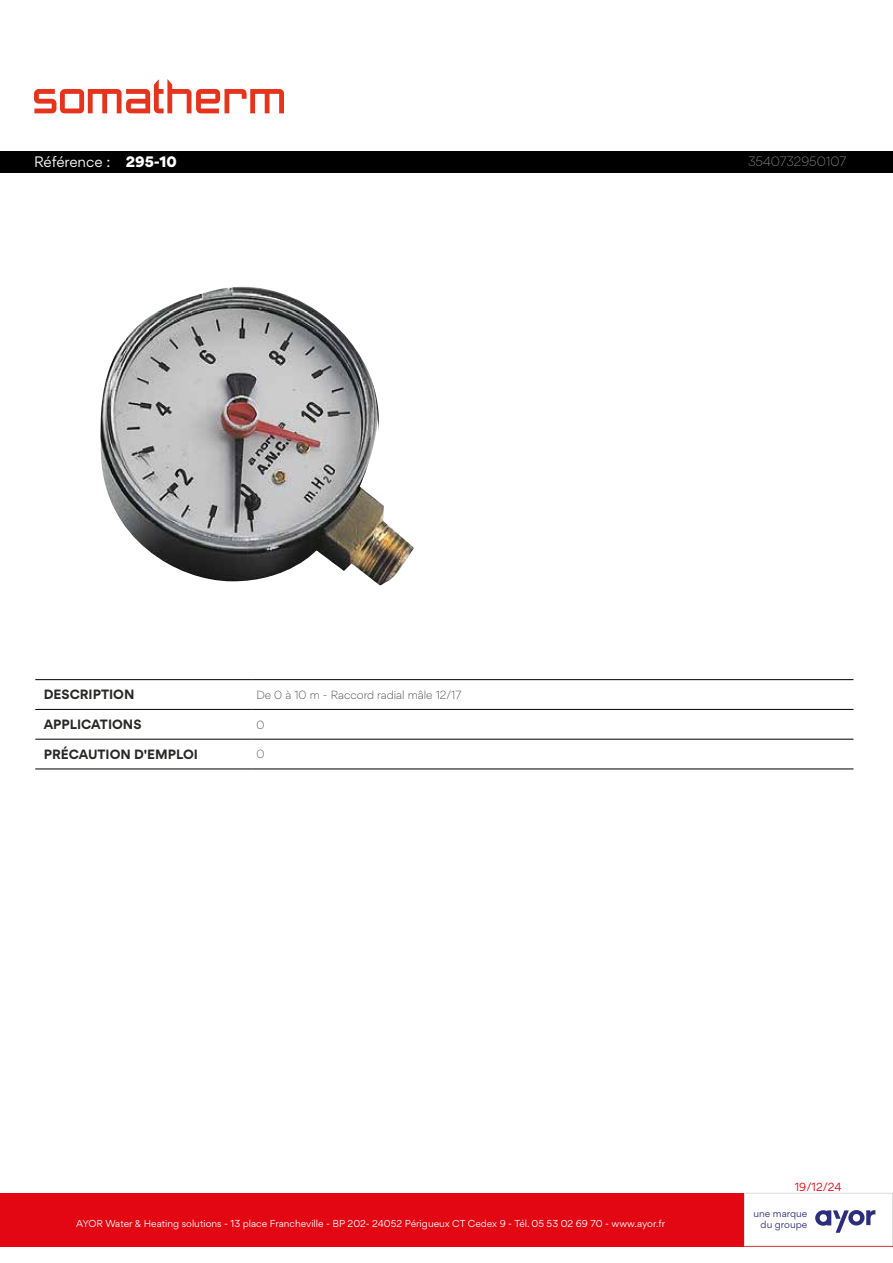
<style>
.page{position:relative;width:893px;height:1263px;background:#fff}
.page>*{position:absolute;margin:0;border:0;box-sizing:border-box;transform-origin:0 0}
.t1{font:13.5px "Gordita";letter-spacing:-.005em;color:#fff}
.t2{font:700 12px "Gordita";color:#282827}
.t3{font:300 12px "Gordita";color:#9d9d9c}
.t4{font:300 10.5px "Gordita";color:#282827}
.t5{font:10.5px "Gordita";color:#e30613}
.t6{font:9px "Gordita";color:#fff}
.t7{font:9px/10.5px "Gordita";color:#2d2d7e;text-align:right}
.s1{font-weight:900}
</style>
<div class="page">
<div style="left:0;top:1193px;width:893px;height:53px;background:#e30613"></div>
<div style="left:744px;top:1193px;width:149px;height:53px;background:#fff"></div>
<div style="left:744px;top:1193px;width:149px;height:53px;border:1px solid #dadada"></div>
<svg style="left:815px;top:1210px;width:60px;height:23px"></svg>
<svg style="left:34px;top:79px;width:250px;height:34px"></svg>
<div style="left:0;top:151px;width:893px;height:21px;background:#000"></div>
<hr style="left:35px;top:679px;width:217px;height:1px;background:#000">
<hr style="left:252px;top:679px;width:601px;height:1px;background:#000">
<hr style="left:35px;top:709px;width:217px;height:1px;background:#000">
<hr style="left:252px;top:709px;width:601px;height:1px;background:#000">
<hr style="left:35px;top:739px;width:217px;height:1px;background:#000">
<hr style="left:252px;top:739px;width:601px;height:1px;background:#000">
<hr style="left:35px;top:768px;width:217px;height:1px;background:#000">
<hr style="left:252px;top:768px;width:601px;height:1px;background:#000">
<img style="left:100px;top:287px;width:314px;height:298px">
<h1 class="t1" style="left:34px;top:152px;width:144px">Référence : <span class="s1">295-10</span></h1>
<h2 class="t3" style="left:748px;top:153px;width:99px">3540732950107</h2>
<h2 class="t2" style="left:44px;top:685px;width:92px">DESCRIPTION</h2>
<p class="t4" style="left:256px;top:687px;width:206px">De 0 à 10 m - Raccord radial mâle 12/17</p>
<h2 class="t2" style="left:44px;top:715px;width:99px">APPLICATIONS</h2>
<p class="t4" style="left:256px;top:717px;width:10px">0</p>
<h2 class="t2" style="left:44px;top:745px;width:156px">PRÉCAUTION D'EMPLOI</h2>
<p class="t4" style="left:256px;top:746px;width:10px">0</p>
<p class="t6" style="left:76px;top:1216px;width:590px">AYOR Water &amp; Heating solutions - 13 place Francheville - BP 202- 24052 Périgueux CT Cedex 9 - Tél. 05 53 02 69 70 - www.ayor.fr</p>
<p class="t5" style="left:795px;top:1179px;width:48px">19/12/24</p>
<p class="t7" style="left:754px;top:1208px;width:55px">une marque du groupe</p>
</div>
